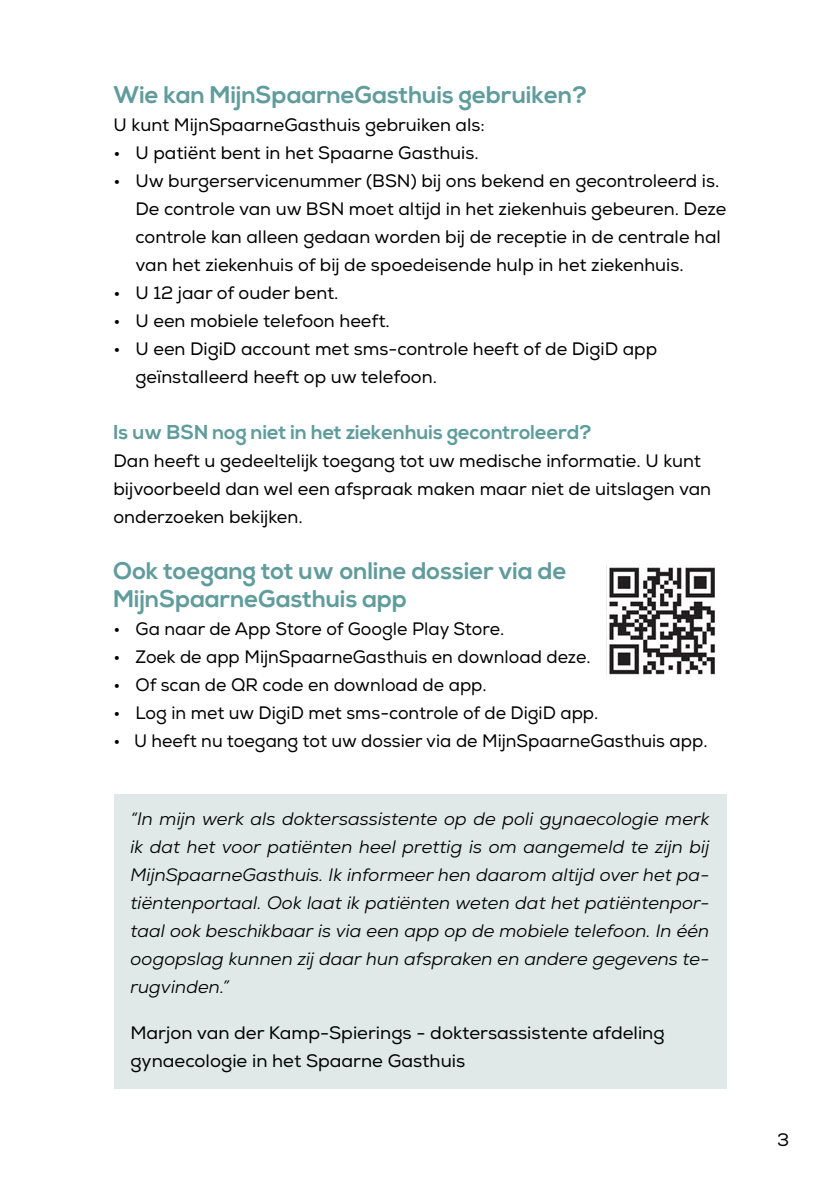
<style>
.page{position:relative;width:840px;height:1191px;background:#fff}
.page>*{position:absolute;margin:0;border:0;box-sizing:border-box;transform-origin:0 0}
.t1{font:700 24px/28px "Nexa";color:#609c9c}
.t2{font:700 20px "Nexa";color:#609c9c}
.t3{font:18px/28px "Nexa";color:#000}
.t4{font:italic 18px/28px "Nexa";color:#000;text-align:justify}
</style>
<div class="page">
<div style="left:113px;top:794px;width:613px;height:295px;background:#e0e8e8"></div>
<img style="left:606px;top:565px;width:109px;height:111px">
<h1 class="t1" style="left:113px;top:82px;width:475px">Wie kan MijnSpaarneGasthuis gebruiken?</h1>
<p class="t3" style="left:113px;top:111px;width:372px">U kunt MijnSpaarneGasthuis gebruiken als:</p>
<p class="t3" style="left:113px;top:139px;width:366px">• U patiënt bent in het Spaarne Gasthuis.</p>
<p class="t3" style="left:135px;top:167px;width:592px;text-indent:-22px">• Uw burgerservicenummer (BSN) bij ons bekend en gecontroleerd is.<br>De controle van uw BSN moet altijd in het ziekenhuis gebeuren. Deze controle kan alleen gedaan worden bij de receptie in de centrale hal van het ziekenhuis of bij de spoedeisende hulp in het ziekenhuis.</p>
<p class="t3" style="left:113px;top:279px;width:226px">• U 12 jaar of ouder bent.</p>
<p class="t3" style="left:113px;top:307px;width:277px">• U een mobiele telefoon heeft.</p>
<p class="t3" style="left:135px;top:335px;width:523px;text-indent:-22px">• U een DigiD account met sms-controle heeft of de DigiD app geïnstalleerd heeft op uw telefoon.</p>
<p class="t2" style="left:113px;top:421px;width:479px">Is uw BSN nog niet in het ziekenhuis gecontroleerd?</p>
<p class="t3" style="left:113px;top:447px;width:598px">Dan heeft u gedeeltelijk toegang tot uw medische informatie. U kunt bijvoorbeeld dan wel een afspraak maken maar niet de uitslagen van onderzoeken bekijken.</p>
<h1 class="t1" style="left:113px;top:558px;width:454px">Ook toegang tot uw online dossier via de<br>MijnSpaarneGasthuis app</h1>
<p class="t3" style="left:113px;top:615px;width:392px">• Ga naar de App Store of Google Play Store.</p>
<p class="t3" style="left:113px;top:643px;width:478px">• Zoek de app MijnSpaarneGasthuis en download deze.</p>
<p class="t3" style="left:113px;top:671px;width:374px">• Of scan de QR code en download de app.</p>
<p class="t3" style="left:113px;top:699px;width:486px">• Log in met uw DigiD met sms-controle of de DigiD app.</p>
<p class="t3" style="left:113px;top:727px;width:595px">• U heeft nu toegang tot uw dossier via de MijnSpaarneGasthuis app.</p>
<p class="t4" style="left:130px;top:805px;width:580px">“In mijn werk als doktersassistente op de poli gynaecologie merk ik dat het voor patiënten heel prettig is om aangemeld te zijn bij MijnSpaarneGasthuis. Ik informeer hen daarom altijd over het pa&shy;tiëntenportaal. Ook laat ik patiënten weten dat het patiëntenpor&shy;taal ook beschikbaar is via een app op de mobiele telefoon. In één oogopslag kunnen zij daar hun afspraken en andere gegevens te&shy;rugvinden.”</p>
<p class="t3" style="left:130px;top:1019px;width:535px">Marjon van der Kamp-Spierings - doktersassistente afdeling gynaecologie in het Spaarne Gasthuis</p>
<p class="t3" style="left:776px;top:1126px;width:14px">3</p>
</div>
